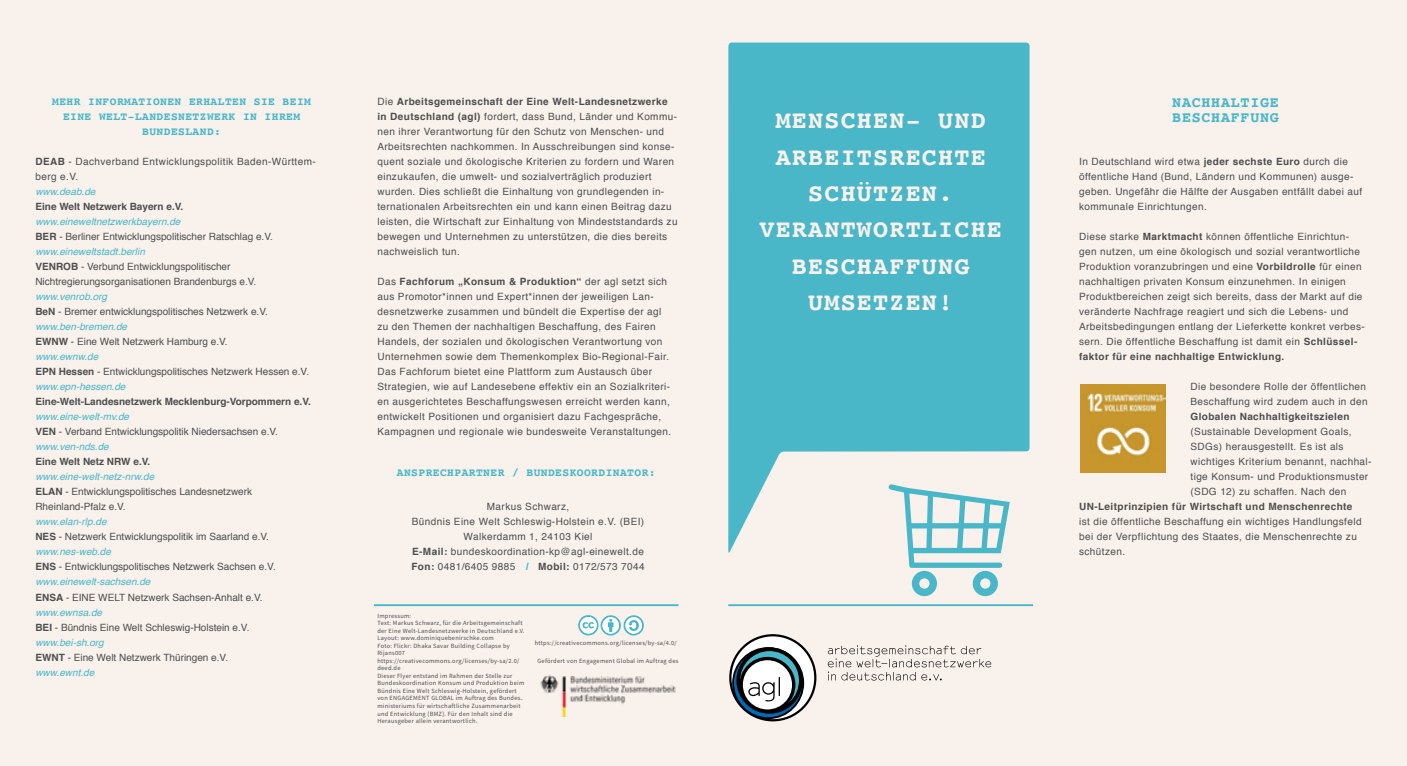
<style>
.page{position:relative;width:1407px;height:766px;background:#fff}
.page>*{position:absolute;margin:0;border:0;box-sizing:border-box;transform-origin:0 0}
.t1{font:700 25px/36.2px "Courier";letter-spacing:.05em;color:#f9f1ec;text-align:center}
.t2{font:700 15px/15px "Courier";letter-spacing:.05em;color:#49b7c8}
.t3{font:700 11.25px/15px "Courier";letter-spacing:.04em;color:#49b7c8;text-align:center}
.t4{font:10px/15px "Helvetica";letter-spacing:.04em;color:#4d4e4d}
.t5{font:10px/15px "Helvetica";color:#4d4e4d}
.t6{font:700 10px "Helvetica";letter-spacing:.015em;color:#4d4e4d}
.t7{font:700 10px "Helvetica";letter-spacing:.04em;color:#4d4e4d}
.t8{font:italic 10px "Helvetica";color:#49b7c8}
.t9{font:6.38px/7.5px "Source Sans Pro";letter-spacing:.04em;color:#4d4e4d}
.s1{font-weight:700}
.s2{font-style:italic;color:#49b7c8}
.s3{font-weight:700;font-style:italic;color:#49b7c8}
</style>
<div class="page">
<div style="left:0;top:0;width:1407px;height:765px;background:#f9f1ec"></div>
<svg style="left:730px;top:635px;width:85px;height:85px;background:#d5d5d5"></svg>
<div style="left:729px;top:634px;width:87px;height:87px;border:2px solid #000;border-radius:50%"></div>
<svg style="left:733px;top:648px;width:70px;height:70px"></svg>
<div style="left:732px;top:647px;width:72px;height:72px;border:2px solid #000;border-radius:50%"></div>
<svg style="left:738px;top:649px;width:63px;height:62px"></svg>
<div style="left:736px;top:647px;width:67px;height:66px;border:4px solid #000;border-radius:50%"></div>
<svg style="left:741px;top:658px;width:53px;height:53px"></svg>
<div style="left:739px;top:656px;width:56px;height:56px;border:3px solid #000;border-radius:50%"></div>
<svg style="left:748px;top:676px;width:32px;height:25px"></svg>
<svg style="left:828px;top:645px;width:163px;height:35px"></svg>
<img style="left:540px;top:675px;width:136px;height:41px">
<hr style="left:374px;top:604px;width:304px;height:2px;background:#49b7c8">
<hr style="left:728px;top:604px;width:305px;height:2px;background:#49b7c8">
<svg style="left:728px;top:43px;width:301px;height:510px;background:#60becc"></svg>
<img style="left:1080px;top:384px;width:85px;height:88px">
<svg style="left:888px;top:484px;width:122px;height:112px"></svg>
<svg style="left:578px;top:615px;width:66px;height:20px"></svg>
<p class="t3" style="left:52px;top:93px;width:260px">MEHR INFORMATIONEN ERHALTEN SIE BEIM<br>EINE WELT-LANDESNETZWERK IN IHREM<br>BUNDESLAND:</p>
<p class="t4" style="left:35px;top:154px;width:282px"><span class="s1">DEAB</span> - Dachverband Entwicklungspolitik Baden-Württem&shy;berg e.V.</p>
<p class="t8" style="left:35px;top:184px;width:62px">www.deab.de</p>
<p class="t6" style="left:35px;top:198px;width:149px">Eine Welt Netzwerk Bayern e.V.</p>
<p class="t5" style="left:35px;top:214px;width:239px"><span class="s2">www.eineweltnetzwerkbayern.de<br></span><span class="s1">BER</span> - Berliner Entwicklungspolitischer Ratschlag e.V. <span class="s2">www.eineweltstadt.berlin<br></span><span class="s1">VENROB</span> - Verbund Entwicklungspolitischer Nichtregierungsorganisationen Brandenburgs e.V.</p>
<p class="t5" style="left:35px;top:289px;width:275px"><span class="s2">www.venrob.org<br></span><span class="s1">BeN</span> - Bremer entwicklungspolitisches Netzwerk e.V. <span class="s2">www.ben-bremen.de<br></span><span class="s1">EWNW</span> - Eine Welt Netzwerk Hamburg e.V.<br><span class="s2">www.ewnw.de<br></span><span class="s1">EPN Hessen</span> - Entwicklungspolitisches Netzwerk Hessen e.V. <span class="s2">www.epn-hessen.de</span></p>
<p class="t6" style="left:35px;top:393px;width:277px">Eine-Welt-Landesnetzwerk Mecklenburg-Vorpommern e.V.</p>
<p class="t5" style="left:35px;top:409px;width:244px"><span class="s2">www.eine-welt-mv.de<br></span><span class="s1">VEN</span> - Verband Entwicklungspolitik Niedersachsen e.V. <span class="s2">www.ven-nds.de</span></p>
<p class="t6" style="left:35px;top:453px;width:116px">Eine Welt Netz NRW e.V.</p>
<p class="t5" style="left:35px;top:469px;width:218px"><span class="s2">www.eine-welt-netz-nrw.de<br></span><span class="s1">ELAN</span> - Entwicklungspolitisches Landesnetzwerk<br>Rheinland-Pfalz e.V.</p>
<p class="t5" style="left:35px;top:514px;width:242px"><span class="s2">www.elan-rlp.de<br></span><span class="s1">NES</span> - Netzwerk Entwicklungspolitik im Saarland e.V. <span class="s2">www.nes-web.de<br></span><span class="s1">ENS</span> - Entwicklungspolitisches Netzwerk Sachsen e.V. <span class="s2">www.einewelt-sachsen.de<br></span><span class="s1">ENSA</span> - EINE WELT Netzwerk Sachsen-Anhalt e.V. <span class="s2">www.ewnsa.de<br></span><span class="s1">BEI</span> - Bündnis Eine Welt Schleswig-Holstein e.V. <span class="s2">www.bei-sh.org<br></span><span class="s1">EWNT</span> - Eine Welt Netzwerk Thüringen e.V. <span class="s2">www.ewnt.de</span></p>
<p class="t4" style="left:377px;top:94px;width:302px">Die <span class="s1">Arbeitsgemeinschaft der Eine Welt-Landesnetzwerke in Deutschland (agl)</span> fordert, dass Bund, Länder und Kommu&shy;nen ihrer Verantwortung für den Schutz von Menschen- und Arbeitsrechten nachkommen. In Ausschreibungen sind konse&shy;quent soziale und ökologische Kriterien zu fordern und Waren einzukaufen, die umwelt- und sozialverträglich produziert wurden. Dies schließt die Einhaltung von grundlegenden in&shy;ternationalen Arbeitsrechten ein und kann einen Beitrag dazu leisten, die Wirtschaft zur Einhaltung von Mindeststandards zu bewegen und Unternehmen zu unterstützen, die dies bereits nachweislich tun.</p>
<p class="t4" style="left:377px;top:274px;width:295px">Das <span class="s1">Fachforum „Konsum &amp; Produktion“</span> der agl setzt sich aus Promotor*innen und Expert*innen der jeweiligen Lan&shy;desnetzwerke zusammen und bündelt die Expertise der agl zu den Themen der nachhaltigen Beschaffung, des Fairen Handels, der sozialen und ökologischen Verantwortung von Unternehmen sowie dem Themenkomplex Bio-Regional-Fair.<br>Das Fachforum bietet eine Plattform zum Austausch über Strategien, wie auf Landesebene effektiv ein an Sozialkriteri&shy;en ausgerichtetes Beschaffungswesen erreicht werden kann, entwickelt Positionen und organisiert dazu Fachgespräche, Kampagnen und regionale wie bundesweite Veranstaltungen.</p>
<p class="t3" style="left:397px;top:464px;width:260px">ANSPRECHPARTNER / BUNDESKOORDINATOR:</p>
<p class="t4" style="left:411px;top:499px;width:235px;text-align:center">Markus Schwarz,<br>Bündnis Eine Welt Schleswig-Holstein e.V. (BEI)<br>Walkerdamm 1, 24103 Kiel<br><span class="s1">E-Mail:</span> bundeskoordination-kp@agl-einewelt.de <span class="s1">Fon:</span> 0481/6405 9885 <span class="s3">|</span> <span class="s1">Mobil:</span> 0172/573 7044</p>
<p class="t9" style="left:377px;top:612px;width:149px">Impressum:<br>Text: Markus Schwarz, für die Arbeitsgemeinschaft der Eine Welt-Landesnetzwerke in Deutschland e.V.<br>Layout: www.dominiquebenirschke.com<br>Foto: Flickr: Dhaka Savar Building Collapse by Rijans007 https://creativecommons.org/licenses/by-sa/2.0/ deed.de<br>Dieser Flyer entstand im Rahmen der Stelle zur Bundeskoordination Konsum und Produktion beim Bündnis Eine Welt Schleswig-Holstein, gefördert von ENGAGEMENT GLOBAL im Auftrag des Bundes&shy;ministeriums für wirtschaftliche Zusammenarbeit und Entwicklung (BMZ). Für den Inhalt sind die Herausgeber allein verantwortlich.</p>
<p class="t9" style="left:535px;top:639px;width:143px">https://creativecommons.org/licenses/by-sa/4.0/</p>
<p class="t9" style="left:537px;top:656px;width:143px">Gefördert von Engagement Global im Auftrag des</p>
<h1 class="t1" style="left:759px;top:101px;width:244px">MENSCHEN- UND<br>ARBEITSRECHTE<br>SCHÜTZEN.<br>VERANTWORTLICHE<br>BESCHAFFUNG<br>UMSETZEN!</h1>
<h2 class="t2" style="left:1172px;top:94px;width:108px">NACHHALTIGE<br>BESCHAFFUNG</h2>
<p class="t4" style="left:1079px;top:154px;width:284px">In Deutschland wird etwa <span class="s1">jeder sechste Euro</span> durch die öffentliche Hand (Bund, Ländern und Kommunen) ausge&shy;geben. Ungefähr die Hälfte der Ausgaben entfällt dabei auf kommunale Einrichtungen.</p>
<p class="t4" style="left:1079px;top:229px;width:287px">Diese starke <span class="s1">Marktmacht</span> können öffentliche Einrichtun&shy;gen nutzen, um eine ökologisch und sozial verantwortliche Produktion voranzubringen und eine <span class="s1">Vorbildrolle</span> für einen nachhaltigen privaten Konsum einzunehmen. In einigen Produktbereichen zeigt sich bereits, dass der Markt auf die veränderte Nachfrage reagiert und sich die Lebens- und Arbeitsbedingungen entlang der Lieferkette konkret verbes&shy;sern. Die öffentliche Beschaffung ist damit ein <span class="s1">Schlüssel&shy;faktor für eine nachhaltige Entwicklung.</span></p>
<p class="t4" style="left:1190px;top:379px;width:178px">Die besondere Rolle der öffentlichen<br>Beschaffung wird zudem auch in den</p>
<p class="t7" style="left:1190px;top:408px;width:160px">Globalen Nachhaltigkeitszielen</p>
<p class="t4" style="left:1190px;top:424px;width:182px">(Sustainable Development Goals, SDGs) herausgestellt. Es ist als wichtiges Kriterium benannt, nachhal&shy;tige Konsum- und Produktionsmuster (SDG 12) zu schaffen. Nach den</p>
<p class="t7" style="left:1079px;top:498px;width:275px">UN-Leitprinzipien für Wirtschaft und Menschenrechte</p>
<p class="t4" style="left:1079px;top:514px;width:284px">ist die öffentliche Beschaffung ein wichtiges Handlungsfeld bei der Verpflichtung des Staates, die Menschenrechte zu schützen.</p>
</div>
